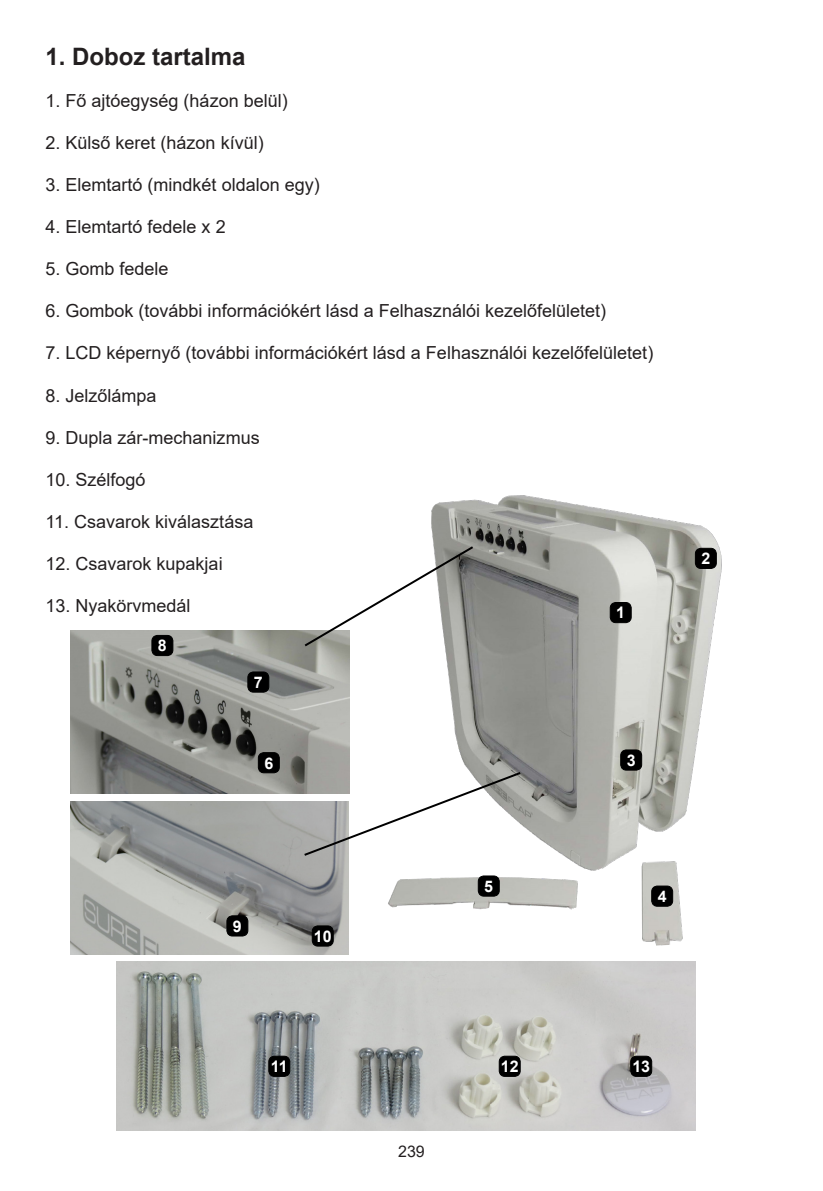
<style>
.page{position:relative;width:823px;height:1191px;background:#fff}
.page>*{position:absolute;margin:0;border:0;box-sizing:border-box;transform-origin:0 0}
.Paragraph_Style1{font:700 24px "Arial";color:#231f20}
.Paragraph_Style1-2{font:18px "Arial";color:#231f20}
.Paragraph_Style1-3{font:700 16px "Arial";color:#fff}
.t1{font:16px "Arial";color:#231f20}
</style>
<div class="page">
<img style="left:71px;top:630px;width:278px;height:163px">
<img style="left:388px;top:495px;width:334px;height:451px">
<img style="left:71px;top:801px;width:277px;height:154px">
<svg style="left:152px;top:635px;width:21px;height:20px"></svg>
<svg style="left:610px;top:602px;width:21px;height:20px"></svg>
<svg style="left:258px;top:752px;width:21px;height:21px"></svg>
<svg style="left:478px;top:876px;width:21px;height:20px"></svg>
<svg style="left:248px;top:672px;width:21px;height:20px"></svg>
<svg style="left:620px;top:750px;width:21px;height:20px"></svg>
<svg style="left:651px;top:886px;width:21px;height:20px"></svg>
<svg style="left:312px;top:926px;width:21px;height:20px"></svg>
<svg style="left:227px;top:915px;width:21px;height:21px"></svg>
<svg style="left:695px;top:548px;width:21px;height:20px"></svg>
<svg style="left:302px;top:544px;width:173px;height:104px"></svg>
<svg style="left:302px;top:770px;width:220px;height:87px"></svg>
<img style="left:116px;top:962px;width:579px;height:168px">
<svg style="left:499px;top:1056px;width:21px;height:20px"></svg>
<svg style="left:268px;top:1056px;width:21px;height:20px"></svg>
<svg style="left:630px;top:1056px;width:21px;height:20px"></svg>
<p class="Paragraph_Style1" style="left:45px;top:40px;width:202px">1. Doboz tartalma</p>
<p class="Paragraph_Style1-2" style="left:45px;top:89px;width:244px">1. Fő ajtóegység (házon belül)</p>
<p class="Paragraph_Style1-2" style="left:45px;top:131px;width:220px">2. Külső keret (házon kívül)</p>
<p class="Paragraph_Style1-2" style="left:45px;top:173px;width:276px">3. Elemtartó (mindkét oldalon egy)</p>
<p class="Paragraph_Style1-2" style="left:45px;top:215px;width:182px">4. Elemtartó fedele x 2</p>
<p class="Paragraph_Style1-2" style="left:45px;top:257px;width:125px">5. Gomb fedele</p>
<p class="Paragraph_Style1-2" style="left:45px;top:299px;width:562px">6. Gombok (további információkért lásd a Felhasználói kezelőfelületet)</p>
<p class="Paragraph_Style1-2" style="left:45px;top:341px;width:609px">7. LCD képernyő (további információkért lásd a Felhasználói kezelőfelületet)</p>
<p class="Paragraph_Style1-2" style="left:45px;top:383px;width:113px">8. Jelzőlámpa</p>
<p class="Paragraph_Style1-2" style="left:45px;top:425px;width:216px">9. Dupla zár-mechanizmus</p>
<p class="Paragraph_Style1-2" style="left:45px;top:467px;width:102px">10. Szélfogó</p>
<p class="Paragraph_Style1-2" style="left:45px;top:509px;width:209px">11. Csavarok kiválasztása</p>
<p class="Paragraph_Style1-2" style="left:45px;top:551px;width:179px">12. Csavarok kupakjai</p>
<p class="Paragraph_Style1-2" style="left:45px;top:593px;width:147px">13. Nyakörvmedál</p>
<p class="Paragraph_Style1-3" style="left:616px;top:601px;width:10px">1</p>
<p class="Paragraph_Style1-3" style="left:158px;top:634px;width:10px">8</p>
<p class="Paragraph_Style1-3" style="left:254px;top:671px;width:10px">7</p>
<p class="Paragraph_Style1-3" style="left:264px;top:751px;width:10px">6</p>
<p class="Paragraph_Style1-3" style="left:626px;top:749px;width:10px">3</p>
<p class="Paragraph_Style1-3" style="left:701px;top:547px;width:10px">2</p>
<p class="Paragraph_Style1-3" style="left:233px;top:915px;width:10px">9</p>
<p class="Paragraph_Style1-3" style="left:313px;top:925px;width:19px">10</p>
<p class="Paragraph_Style1-3" style="left:484px;top:875px;width:10px">5</p>
<p class="Paragraph_Style1-3" style="left:657px;top:885px;width:10px">4</p>
<p class="Paragraph_Style1-3" style="left:270px;top:1055px;width:18px">11</p>
<p class="Paragraph_Style1-3" style="left:500px;top:1055px;width:19px">12</p>
<p class="Paragraph_Style1-3" style="left:632px;top:1055px;width:19px">13</p>
<p class="t1" style="left:398px;top:1140px;width:28px">239</p>
</div>
